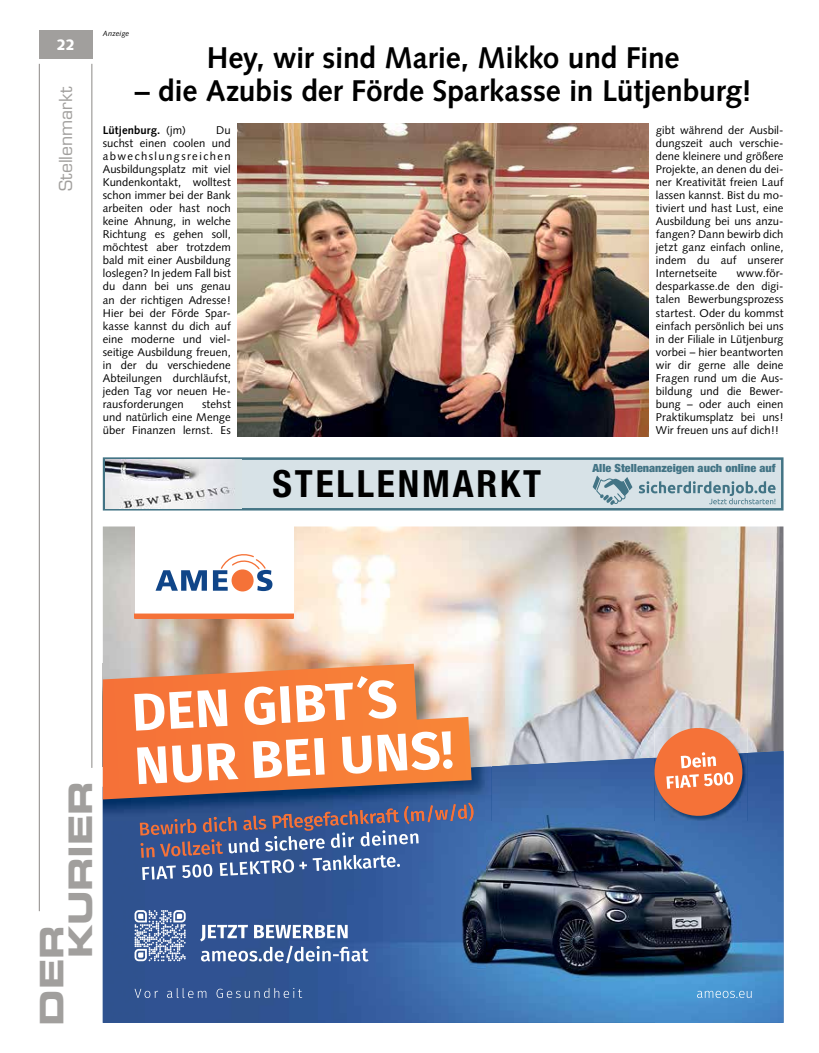
<style>
.page{position:relative;width:819px;height:1053px;background:#fff}
.page>*{position:absolute;margin:0;border:0;box-sizing:border-box;transform-origin:0 0}
.t1{font:700 condensed 37.5px "Helvetica Neue";letter-spacing:.075em;color:#000}
.t2{font:32.5px/28.9px "Eurostile LT Std Bold Ex 2";letter-spacing:-.01em;color:#a19f9d}
.t3{font:700 30px "Syntax LT Std";letter-spacing:-.005em;color:#000}
.t4{font:17.5px "Eurostile LT Std";color:#a19f9d}
.t5{font:900 15px "Syntax LT Std";color:#fff}
.t6{font:11.25px/13px "Syntax";letter-spacing:.005em;color:#000;text-align:justify}
.t7{font:900 condensed 11.25px "Helvetica Neue";color:#437485;scale:1.08 1}
.t8{font:700 11.25px "Syntax";letter-spacing:.01em;color:#000}
.t9{font:italic 7.5px "Syntax";letter-spacing:.01em;color:#000}
.s1{font-weight:400}
</style>
<div class="page">
<hr style="left:39px;top:64px;width:1px;height:847px;background:#8c8986">
<hr style="left:92px;top:64px;width:1px;height:703px;background:#8c8986">
<div style="left:39px;top:30px;width:53px;height:29px;background:#a19f9d"></div>
<img style="left:103px;top:526px;width:680px;height:225px">
<svg style="left:145px;top:751px;width:505px;height:271px;background:#385d9a"></svg>
<div style="left:103px;top:821px;width:42px;height:201px;background:#2f528f"></div>
<img style="left:485px;top:757px;width:170px;height:265px">
<img style="left:741px;top:751px;width:42px;height:271px">
<img style="left:655px;top:820px;width:86px;height:202px">
<div style="left:134px;top:526px;width:159px;height:87px;background:#fff"></div>
<svg style="left:155px;top:570px;width:52px;height:20px"></svg>
<svg style="left:213px;top:554px;width:59px;height:37px"></svg>
<div style="left:231px;top:569px;width:22px;height:22px;background:#f57238;border-radius:50%"></div>
<svg style="left:134px;top:613px;width:159px;height:6px"></svg>
<svg style="left:134px;top:988px;width:24px;height:9px"></svg>
<svg style="left:167px;top:987px;width:39px;height:10px"></svg>
<svg style="left:216px;top:987px;width:86px;height:10px"></svg>
<svg style="left:697px;top:990px;width:54px;height:7px"></svg>
<img style="left:654px;top:753px;width:93px;height:67px">
<svg style="left:650px;top:723px;width:96px;height:96px;background:#cc8771"></svg>
<svg style="left:140px;top:821px;width:333px;height:59px;background:#566c9c"></svg>
<img style="left:471px;top:663px;width:20px;height:103px">
<img style="left:471px;top:766px;width:20px;height:20px">
<img style="left:103px;top:799px;width:265px;height:22px">
<img style="left:349px;top:802px;width:124px;height:19px">
<svg style="left:103px;top:663px;width:368px;height:136px;background:#bd8067"></svg>
<svg style="left:134px;top:910px;width:52px;height:51px;background:#8196bc"></svg>
<svg style="left:200px;top:924px;width:168px;height:39px"></svg>
<svg style="left:103px;top:457px;width:680px;height:53px;background:#c5d5db"></svg>
<img style="left:105px;top:460px;width:136px;height:48px">
<svg style="left:638px;top:481px;width:137px;height:23px;background:#b1c6ce"></svg>
<svg style="left:592px;top:475px;width:40px;height:30px"></svg>
<img style="left:238px;top:124px;width:410px;height:312px">
<svg style="left:134px;top:676px;width:318px;height:108px"></svg>
<p class="t5" style="left:56px;top:36px;width:20px">22</p>
<p class="t4" style="left:55px;top:191px;width:106px;rotate:-90deg">Stellenmarkt</p>
<p class="t9" style="left:103px;top:29px;width:28px">Anzeige</p>
<p class="t3" style="left:207px;top:41px;width:474px">Hey, wir sind Marie, Mikko und Fine</p>
<p class="t3" style="left:135px;top:73px;width:618px">– die Azubis der Förde Sparkasse in Lütjenburg!</p>
<p class="t8" style="left:103px;top:123px;width:85px">Lütjenburg. <span class="s1">(jm)</span></p>
<p class="t6" style="left:656px;top:123px;width:129px">gibt während der Ausbil&shy;dungszeit auch verschie&shy;dene kleinere und größere Projekte, an denen du dei&shy;ner Kreativität freien Lauf lassen kannst. Bist du mo&shy;tiviert und hast Lust, eine Ausbildung bei uns anzu&shy;fangen? Dann bewirb dich jetzt ganz einfach online, indem du auf unserer Internetseite</p>
<p class="t6" style="left:103px;top:123px;width:129px;text-indent:113px">Du suchst einen coolen und abwechslungsreichen Ausbildungsplatz mit viel Kundenkontakt, wolltest schon immer bei der Bank arbeiten oder hast noch keine Ahnung, in welche Richtung es gehen soll, möchtest aber trotzdem bald mit einer Ausbildung loslegen? In jedem Fall bist du dann bei uns genau an der richtigen Adresse!<br>Hier bei der Förde Spar&shy;kasse kannst du dich auf eine moderne und viel&shy;seitige Ausbildung freuen, in der du verschiedene Abteilungen durchläufst, jeden Tag vor neuen He&shy;rausforderungen</p>
<p class="t6" style="left:656px;top:267px;width:129px;text-indent:81px">www.för&shy;desparkasse.de den digi&shy;talen Bewerbungsprozess startest. Oder du kommst einfach persönlich bei uns in der Filiale in Lütjenburg vorbei – hier beantworten wir dir gerne alle deine Fragen rund um die Aus&shy;bildung und die Bewer&shy;bung – oder auch einen Praktikumsplatz bei uns!<br>Wir freuen uns auf dich!!</p>
<p class="t6" style="left:103px;top:397px;width:129px;text-indent:99px">stehst und natürlich eine Menge über Finanzen lernst. Es</p>
<p class="t1" style="left:272px;top:461px;width:270px">STELLENMARKT</p>
<p class="t7" style="left:592px;top:461px;width:171px">Alle Stellenanzeigen auch online auf</p>
<p class="t2" style="left:37px;top:958px;width:179px;text-indent:-67px;rotate:-90deg">Der<br>Kurier</p>
</div>
